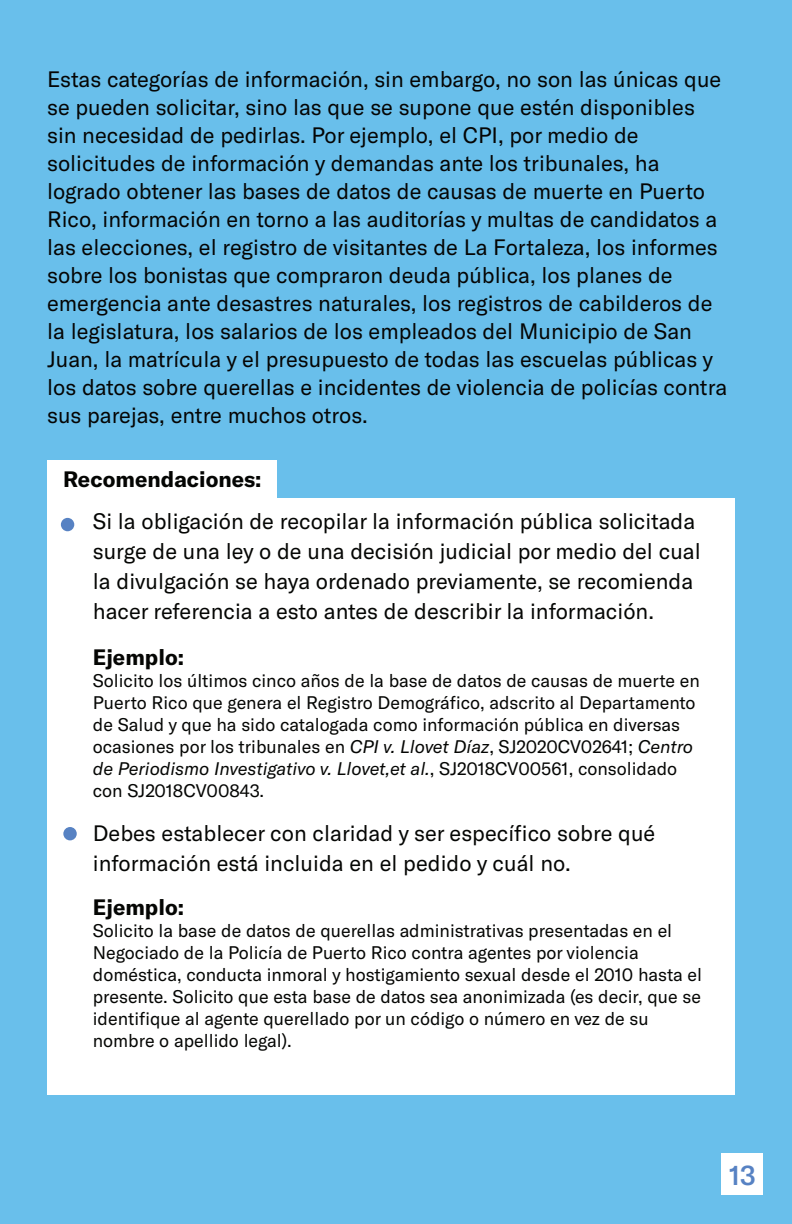
<style>
.page{position:relative;width:792px;height:1224px;background:#69bfeb}
.page>*{position:absolute;margin:0;border:0;box-sizing:border-box;transform-origin:0 0}
.t1{font:500 27px "GT America";color:#5782c3}
.t2{font:22px/28px "GT America";color:#050504}
.t3{font:22px/30px "GT America";color:#050604}
.t4{font:700 22px "GT America";color:#040503}
.t5{font:700 22px "GT America";color:#050604}
.t6{font:18px/22px "GT America";color:#050604}
.s1{font-style:italic}
</style>
<div class="page">
<div style="left:47px;top:461px;width:230px;height:37px;background:#fff"></div>
<div style="left:47px;top:498px;width:688px;height:596px;background:#fff"></div>
<div style="left:63px;top:827px;width:14px;height:13px;background:#5782c3;border-radius:50%"></div>
<div style="left:61px;top:518px;width:13px;height:13px;background:#5782c3;border-radius:50%"></div>
<div style="left:721px;top:1153px;width:42px;height:42px;background:#fff"></div>
<p class="t2" style="left:47px;top:66px;width:682px">Estas categorías de información, sin embargo, no son las únicas que se pueden solicitar, sino las que se supone que estén disponibles sin necesidad de pedirlas. Por ejemplo, el CPI, por medio de solicitudes de información y demandas ante los tribunales, ha logrado obtener las bases de datos de causas de muerte en Puerto Rico, información en torno a las auditorías y multas de candidatos a las elecciones, el registro de visitantes de La Fortaleza, los informes sobre los bonistas que compraron deuda pública, los planes de emergencia ante desastres naturales, los registros de cabilderos de la legislatura, los salarios de los empleados del Municipio de San Juan, la matrícula y el presupuesto de todas las escuelas públicas y los datos sobre querellas e incidentes de violencia de policías contra sus parejas, entre muchos otros.</p>
<p class="t4" style="left:63px;top:467px;width:200px">Recomendaciones:</p>
<p class="t3" style="left:93px;top:507px;width:609px">Si la obligación de recopilar la información pública solicitada surge de una ley o de una decisión judicial por medio del cual la divulgación se haya ordenado previamente, se recomienda hacer referencia a esto antes de describir la información.</p>
<p class="t5" style="left:93px;top:646px;width:93px">Ejemplo:</p>
<p class="t6" style="left:93px;top:671px;width:609px">Solicito los últimos cinco años de la base de datos de causas de muerte en Puerto Rico que genera el Registro Demográfico, adscrito al Departamento de Salud y que ha sido catalogada como información pública en diversas ocasiones por los tribunales en <span class="s1">CPI v. Llovet Díaz</span>, SJ2020CV02641; <span class="s1">Centro de Periodismo Investigativo v. Llovet,et al.</span>, SJ2018CV00561, consolidado con SJ2018CV00843.</p>
<p class="t3" style="left:93px;top:819px;width:564px">Debes establecer con claridad y ser específico sobre qué información está incluida en el pedido y cuál no.</p>
<p class="t5" style="left:93px;top:896px;width:93px">Ejemplo:</p>
<p class="t6" style="left:93px;top:921px;width:611px">Solicito la base de datos de querellas administrativas presentadas en el Negociado de la Policía de Puerto Rico contra agentes por violencia doméstica, conducta inmoral y hostigamiento sexual desde el 2010 hasta el presente. Solicito que esta base de datos sea anonimizada (es decir, que se identifique al agente querellado por un código o número en vez de su nombre o apellido legal).</p>
<p class="t1" style="left:729px;top:1165px;width:28px">13</p>
</div>
